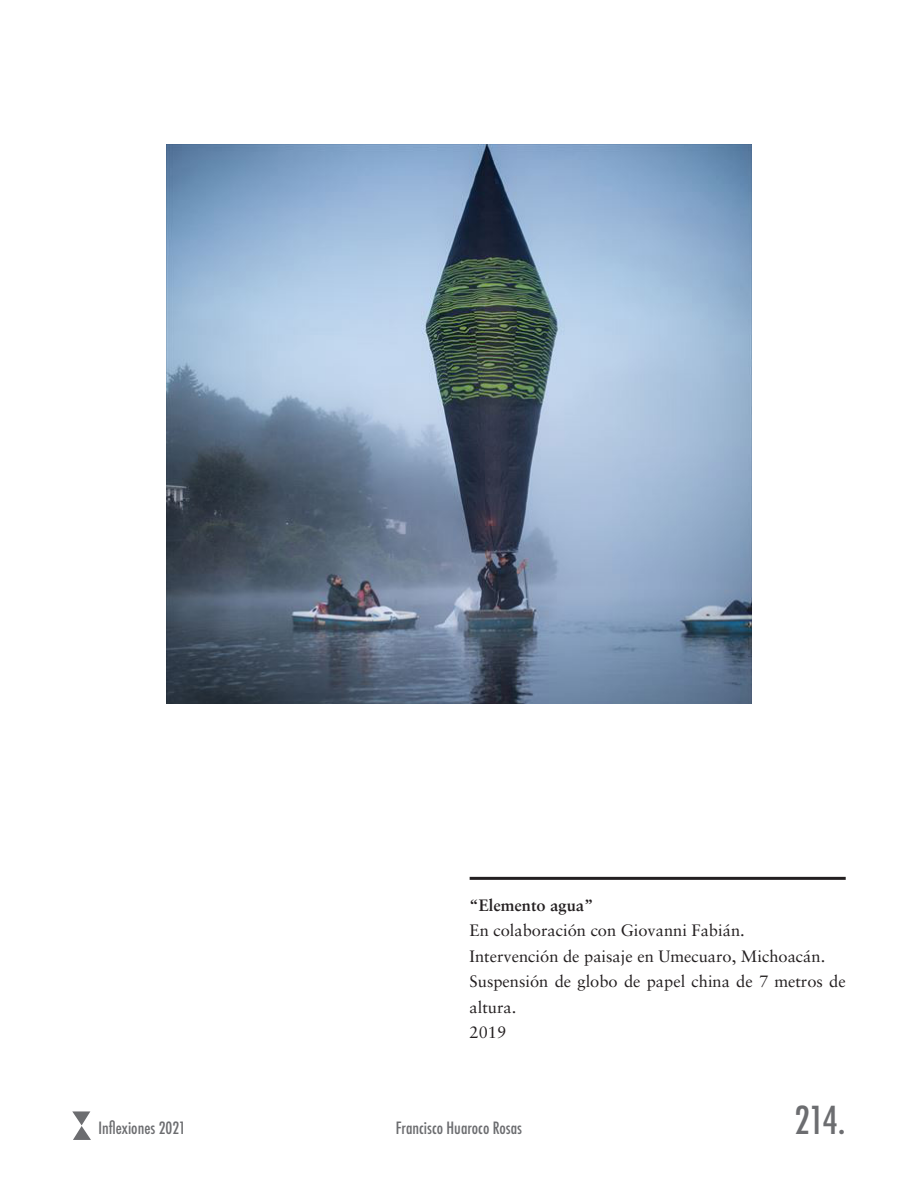
<style>
.page{position:relative;width:918px;height:1188px;background:#fff}
.page>*{position:absolute;margin:0;border:0;box-sizing:border-box;transform-origin:0 0}
.t1{font:500 condensed 37.5px "Futura";color:#6c6d70}
.t2{font:16.5px/25.5px "Sabon";color:#231f20}
.t3{font:500 condensed 16.5px "Futura";color:#6c6d70}
.t4{font:700 16.5px "Sabon";color:#231f20}
</style>
<div class="page">
<svg style="left:72px;top:1111px;width:19px;height:29px"></svg>
<img style="left:167px;top:145px;width:584px;height:558px">
<hr style="left:470px;top:877px;width:376px;height:3px;background:#231f20">
<p class="t4" style="left:470px;top:895px;width:125px">“Elemento agua”</p>
<p class="t2" style="left:470px;top:918px;width:277px">En colaboración con Giovanni Fabián.</p>
<p class="t2" style="left:470px;top:943px;width:357px">Intervención de paisaje en Umecuaro, Michoacán.</p>
<p class="t2" style="left:470px;top:969px;width:378px">Suspensión de globo de papel china de 7 metros de altura.</p>
<p class="t2" style="left:470px;top:1020px;width:38px">2019</p>
<p class="t3" style="left:99px;top:1117px;width:88px">Inflexiones 2021</p>
<p class="t3" style="left:396px;top:1117px;width:128px">Francisco Huaroco Rosas</p>
<h1 class="t1" style="left:795px;top:1096px;width:53px">214.</h1>
</div>
